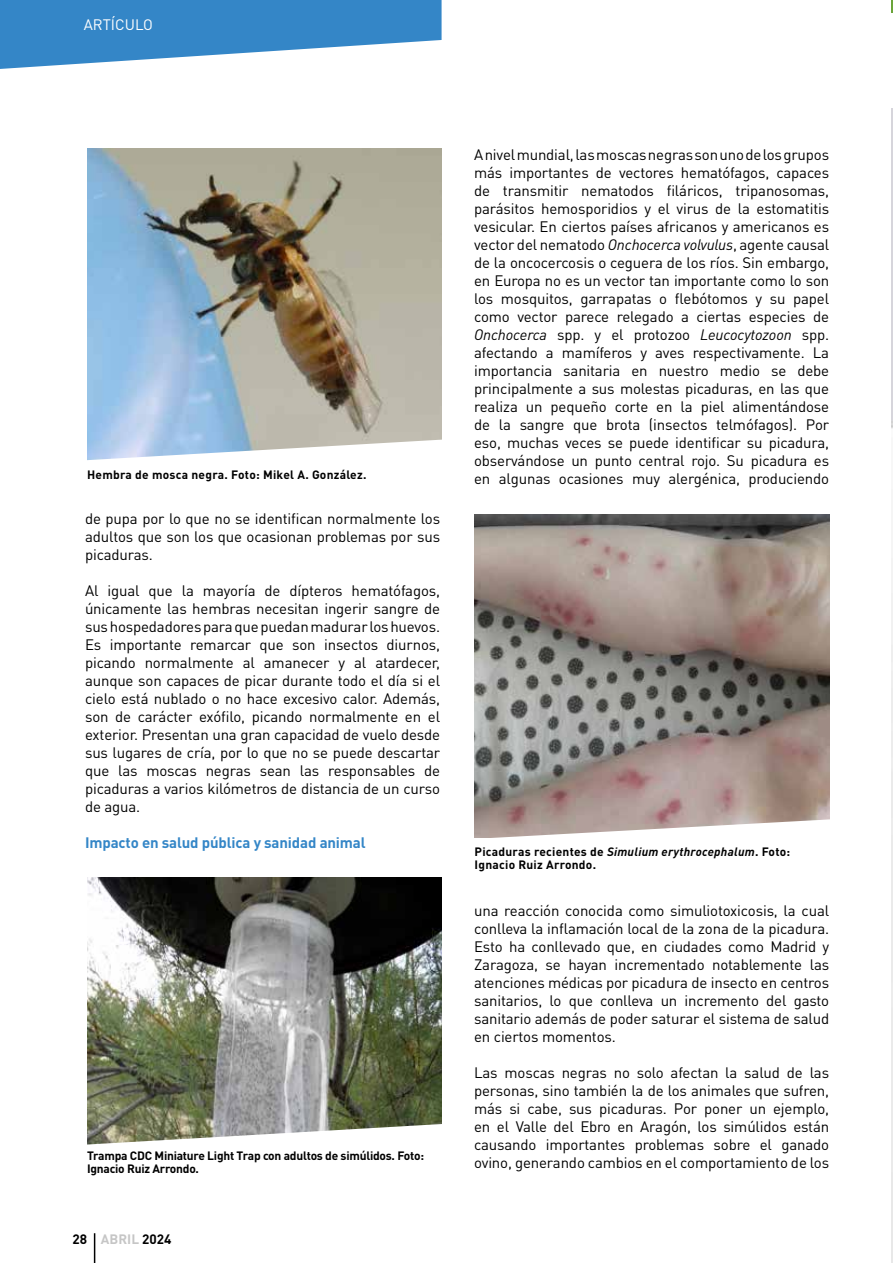
<style>
.page{position:relative;width:893px;height:1263px;background:#fff}
.page>*{position:absolute;margin:0;border:0;box-sizing:border-box;transform-origin:0 0}
.t1{font:15px/18px "DIN Pro";letter-spacing:-.01em;color:#000;text-align:justify}
.t2{font:700 15px "DIN Pro";letter-spacing:-.01em;color:#3486c7}
.t3{font:15px "DIN Pro";color:#fff}
.t4{font:700 13.5px "DIN Pro";color:#000}
.t5{font:700 12px/13.5px "DIN Pro";letter-spacing:.02em;color:#000}
.t6{font:700 12px/13.5px "DIN Pro";letter-spacing:-.01em;color:#000}
.s1{color:#c6c6c6}
.s2{font-style:italic}
</style>
<div class="page">
<hr style="left:94px;top:1233px;width:1px;height:30px;background:#000">
<svg style="left:0;top:0;width:442px;height:69px"></svg>
<hr style="left:891px;top:0;width:2px;height:89px;background:#6ba43a">
<div style="left:486px;top:13px;width:407px;height:95px;background:#fff"></div>
<img style="left:87px;top:148px;width:355px;height:291px">
<svg style="left:87px;top:439px;width:355px;height:22px"></svg>
<img style="left:87px;top:878px;width:355px;height:245px">
<svg style="left:87px;top:1123px;width:355px;height:22px"></svg>
<img style="left:475px;top:514px;width:354px;height:303px">
<svg style="left:474px;top:817px;width:356px;height:21px"></svg>
<p class="t3" style="left:84px;top:14px;width:71px">ARTÍCULO</p>
<p class="t5" style="left:87px;top:467px;width:281px">Hembra de mosca negra. Foto: Mikel A. González.</p>
<p class="t1" style="left:85px;top:509px;width:357px">de pupa por lo que no se identifican normalmente los adultos que son los que ocasionan problemas por sus picaduras.</p>
<p class="t1" style="left:85px;top:581px;width:357px">Al igual que la mayoría de dípteros hematófagos, únicamente las hembras necesitan ingerir sangre de sus hospedadores para que puedan madurar los huevos.<br>Es importante remarcar que son insectos diurnos, picando normalmente al amanecer y al atardecer, aunque son capaces de picar durante todo el día si el cielo está nublado o no hace excesivo calor. Además, son de carácter exófilo, picando normalmente en el exterior. Presentan una gran capacidad de vuelo desde sus lugares de cría, por lo que no se puede descartar que las moscas negras sean las responsables de picaduras a varios kilómetros de distancia de un curso de agua.</p>
<p class="t2" style="left:85px;top:833px;width:282px">Impacto en salud pública y sanidad animal</p>
<p class="t6" style="left:87px;top:1148px;width:338px">Trampa CDC Miniature Light Trap con adultos de simúlidos. Foto:<br>Ignacio Ruiz Arrondo.</p>
<p class="t4" style="left:72px;top:1229px;width:101px">28 <span class="s1">ABRIL</span> 2024</p>
<p class="t1" style="left:474px;top:145px;width:357px">A nivel mundial, las moscas negras son uno de los grupos más importantes de vectores hematófagos, capaces de transmitir nematodos filáricos, tripanosomas, parásitos hemosporidios y el virus de la estomatitis vesicular. En ciertos países africanos y americanos es vector del nematodo <span class="s2">Onchocerca volvulus</span>, agente causal de la oncocercosis o ceguera de los ríos. Sin embargo, en Europa no es un vector tan importante como lo son los mosquitos, garrapatas o flebótomos y su papel como vector parece relegado a ciertas especies de <span class="s2">Onchocerca</span> spp. y el protozoo <span class="s2">Leucocytozoon</span> spp. afectando a mamíferos y aves respectivamente. La importancia sanitaria en nuestro medio se debe principalmente a sus molestas picaduras, en las que realiza un pequeño corte en la piel alimentándose de la sangre que brota (insectos telmófagos). Por eso, muchas veces se puede identificar su picadura, observándose un punto central rojo. Su picadura es en algunas ocasiones muy alergénica, produciendo</p>
<p class="t5" style="left:475px;top:844px;width:317px">Picaduras recientes de <span class="s2">Simulium erythrocephalum</span>. Foto:<br>Ignacio Ruiz Arrondo.</p>
<p class="t1" style="left:474px;top:901px;width:357px">una reacción conocida como simuliotoxicosis, la cual conlleva la inflamación local de la zona de la picadura.<br>Esto ha conllevado que, en ciudades como Madrid y Zaragoza, se hayan incrementado notablemente las atenciones médicas por picadura de insecto en centros sanitarios, lo que conlleva un incremento del gasto sanitario además de poder saturar el sistema de salud en ciertos momentos.</p>
<p class="t1" style="left:474px;top:1063px;width:357px">Las moscas negras no solo afectan la salud de las personas, sino también la de los animales que sufren, más si cabe, sus picaduras. Por poner un ejemplo, en el Valle del Ebro en Aragón, los simúlidos están causando importantes problemas sobre el ganado ovino, generando cambios en el comportamiento de los</p>
</div>
